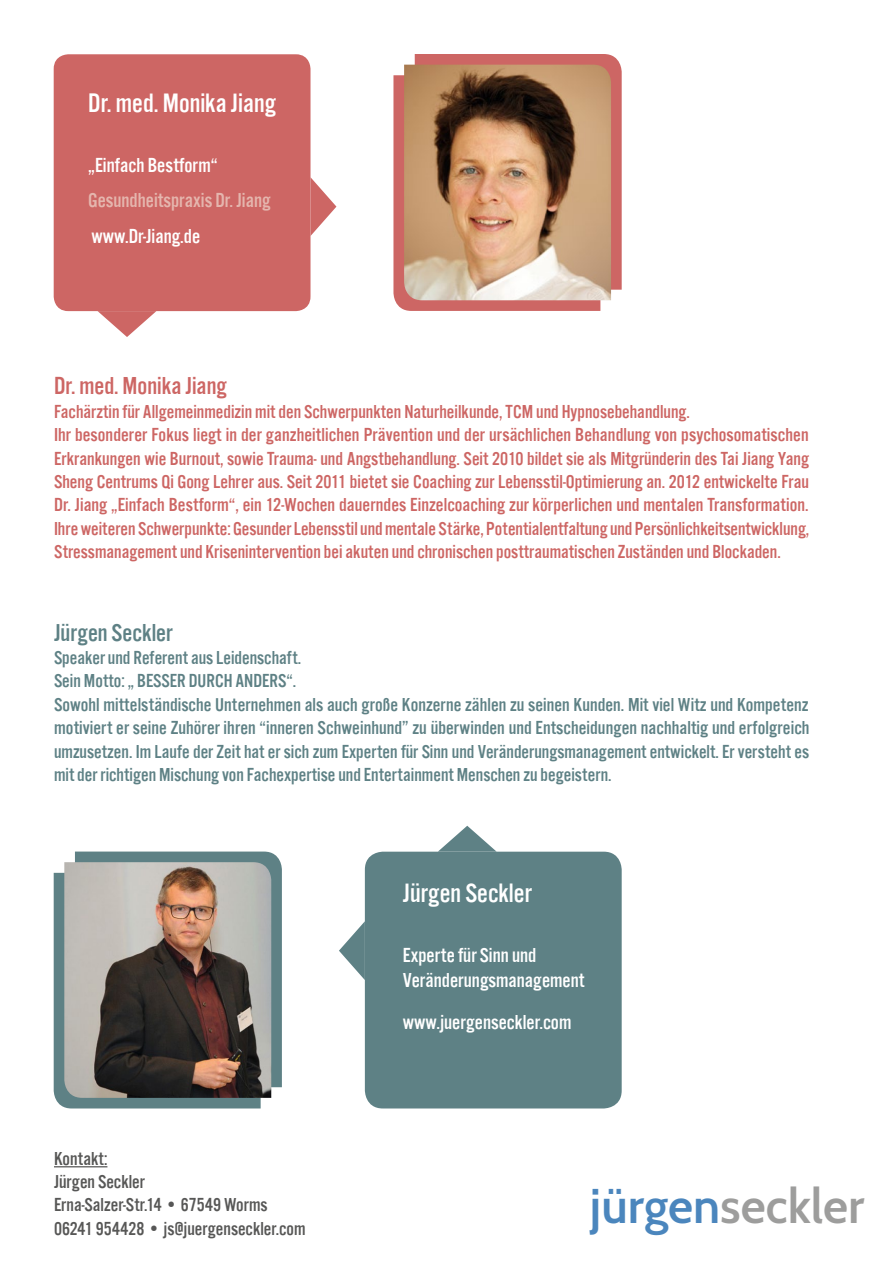
<style>
.page{position:relative;width:893px;height:1263px;background:#fff}
.page>*{position:absolute;margin:0;border:0;box-sizing:border-box;transform-origin:0 0}
.t1{font:600 48.75px "Cabin";color:#9d9d9c}
.t2{font:27.75px "Alternate Got No 3 D";color:#fff}
.t3{font:25.5px "Alternate Got No 3 D";color:#cd6664}
.t4{font:25.5px "Alternate Got No 3 D";color:#5e8185}
.t5{font:21px/25.2px "Alternate Got No 3 D";color:#fff}
.t6{font:21px "Alternate Got No 3 D";color:#e5b6ae}
.t7{font:19.5px/23.4px "Alternate Got No 3 D";color:#cd6664;text-align:justify}
.t8{font:19.5px/23.4px "Alternate Got No 3 D";color:#5e8185;text-align:justify}
.t9{font:19.5px/23.4px "Alternate Got No 3 D";color:#575756}
.s1{color:#4b86bd}
</style>
<div class="page">
<svg style="left:438px;top:826px;width:59px;height:26px"></svg>
<svg style="left:339px;top:921px;width:26px;height:59px"></svg>
<div style="left:365px;top:852px;width:257px;height:256px;background:#5e8185;border-radius:18px"></div>
<svg style="left:98px;top:311px;width:58px;height:26px"></svg>
<div style="left:54px;top:54px;width:256px;height:257px;background:#cd6664;border-radius:15px"></div>
<svg style="left:310px;top:177px;width:26px;height:59px"></svg>
<svg style="left:393px;top:75px;width:207px;height:236px;background:#cf6d6b"></svg>
<svg style="left:415px;top:54px;width:207px;height:236px;background:#ce6b68"></svg>
<img style="left:404px;top:65px;width:207px;height:235px">
<div style="left:54px;top:873px;width:207px;height:235px;background:#5e8185"></div>
<svg style="left:75px;top:851px;width:207px;height:236px;background:#65868a"></svg>
<img style="left:64px;top:862px;width:207px;height:236px">
<hr style="left:54px;top:1166px;width:53px;height:1px;background:#575756">
<p class="t2" style="left:88px;top:89px;width:189px">Dr. med. Monika Jiang</p>
<p class="t5" style="left:88px;top:152px;width:131px">„Einfach Bestform“</p>
<p class="t6" style="left:88px;top:189px;width:184px">Gesundheitspraxis Dr. Jiang</p>
<p class="t5" style="left:91px;top:223px;width:110px">www.Dr-Jiang.de</p>
<p class="t3" style="left:54px;top:373px;width:174px">Dr. med. Monika Jiang</p>
<p class="t7" style="left:54px;top:399px;width:637px">Fachärztin für Allgemeinmedizin mit den Schwerpunkten Naturheilkunde, TCM und Hypnosebehandlung.</p>
<p class="t7" style="left:54px;top:423px;width:757px">Ihr besonderer Fokus liegt in der ganzheitlichen Prävention und der ursächlichen Behandlung von psychosomatischen Erkrankungen wie Burnout, sowie Trauma- und Angstbehandlung. Seit 2010 bildet sie als Mitgründerin des Tai Jiang Yang Sheng Centrums Qi Gong Lehrer aus. Seit 2011 bietet sie Coaching zur Lebensstil-Optimierung an. 2012 entwickelte Frau Dr. Jiang „Einfach Bestform“, ein 12-Wochen dauerndes Einzelcoaching zur körperlichen und mentalen Transformation.<br>Ihre weiteren Schwerpunkte: Gesunder Lebensstil und mentale Stärke, Potentialentfaltung und Persönlichkeitsentwicklung, Stressmanagement und Krisenintervention bei akuten und chronischen posttraumatischen Zuständen und Blockaden.</p>
<p class="t4" style="left:54px;top:619px;width:120px">Jürgen Seckler</p>
<p class="t8" style="left:54px;top:646px;width:249px">Speaker und Referent aus Leidenschaft.</p>
<p class="t8" style="left:54px;top:669px;width:244px">Sein Motto: „ BESSER DURCH ANDERS“.</p>
<p class="t8" style="left:54px;top:692px;width:757px">Sowohl mittelständische Unternehmen als auch große Konzerne zählen zu seinen Kunden. Mit viel Witz und Kompetenz motiviert er seine Zuhörer ihren “inneren Schweinhund” zu überwinden und Entscheidungen nachhaltig und erfolgreich umzusetzen. Im Laufe der Zeit hat er sich zum Experten für Sinn und Veränderungsmanagement entwickelt. Er versteht es mit der richtigen Mischung von Fachexpertise und Entertainment Menschen zu begeistern.</p>
<p class="t2" style="left:403px;top:878px;width:130px">Jürgen Seckler</p>
<p class="t9" style="left:54px;top:1146px;width:55px">Kontakt:</p>
<p class="t9" style="left:54px;top:1170px;width:92px">Jürgen Seckler</p>
<p class="t9" style="left:54px;top:1193px;width:253px">Erna-Salzer-Str.14 • 67549 Worms<br>06241 954428 • js@juergenseckler.com</p>
<p class="t5" style="left:403px;top:942px;width:183px">Experte für Sinn und<br>Veränderungsmanagement</p>
<p class="t5" style="left:403px;top:1009px;width:170px">www.juergenseckler.com</p>
<p class="t1" style="left:590px;top:1176px;width:276px"><span class="s1">jürgen</span>seckler</p>
</div>
